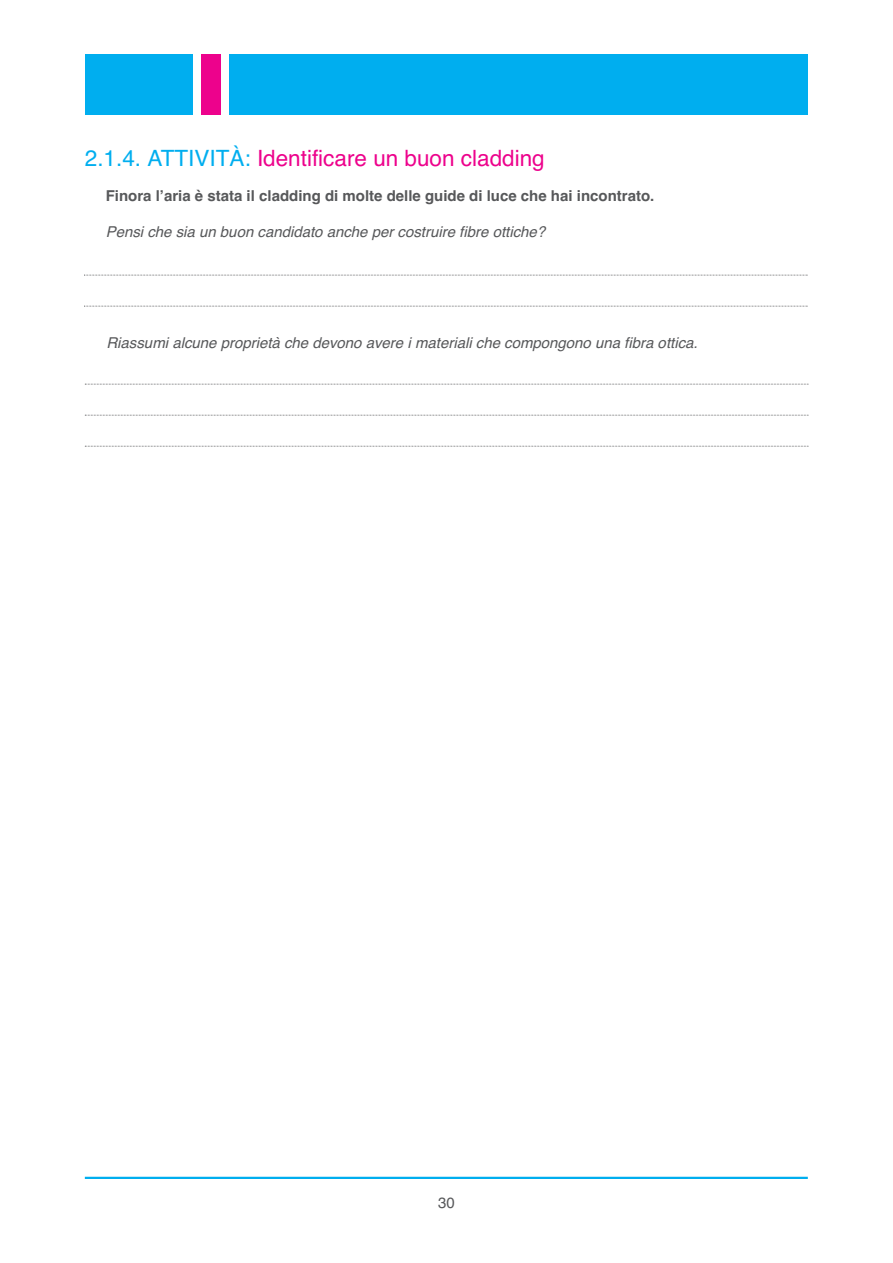
<style>
.page{position:relative;width:893px;height:1263px;background:#fff}
.page>*{position:absolute;margin:0;border:0;box-sizing:border-box;transform-origin:0 0}
.t1{font:22.5px "Helvetica";color:#ed028c}
.t2{font:italic 15px "Helvetica";color:#57585a}
.t3{font:700 15px "Helvetica";color:#57585a}
.t4{font:15px "Helvetica";color:#57585a}
.s1{color:#00aeef}
</style>
<div class="page">
<hr style="left:85px;top:1177px;width:723px;height:2px;background:#00aeef">
<svg style="left:84px;top:275px;width:724px;height:1px"></svg>
<svg style="left:84px;top:306px;width:724px;height:1px"></svg>
<svg style="left:85px;top:384px;width:724px;height:1px"></svg>
<svg style="left:85px;top:415px;width:724px;height:1px"></svg>
<svg style="left:85px;top:446px;width:724px;height:1px"></svg>
<div style="left:85px;top:54px;width:107px;height:61px;background:#00aeef"></div>
<div style="left:201px;top:54px;width:20px;height:61px;background:#ed028c"></div>
<div style="left:229px;top:54px;width:579px;height:61px;background:#00aeef"></div>
<h1 class="t1" style="left:85px;top:150px;width:461px"><span class="s1">2.1.4. ATTIVITÀ:</span> Identificare un buon cladding</h1>
<p class="t3" style="left:106px;top:190px;width:550px">Finora lʼaria è stata il cladding di molte delle guide di luce che hai incontrato.</p>
<p class="t2" style="left:106px;top:226px;width:441px">Pensi che sia un buon candidato anche per costruire fibre ottiche?</p>
<p class="t2" style="left:106px;top:337px;width:593px">Riassumi alcune proprietà che devono avere i materiali che compongono una fibra ottica.</p>
<p class="t4" style="left:438px;top:1197px;width:18px">30</p>
</div>
